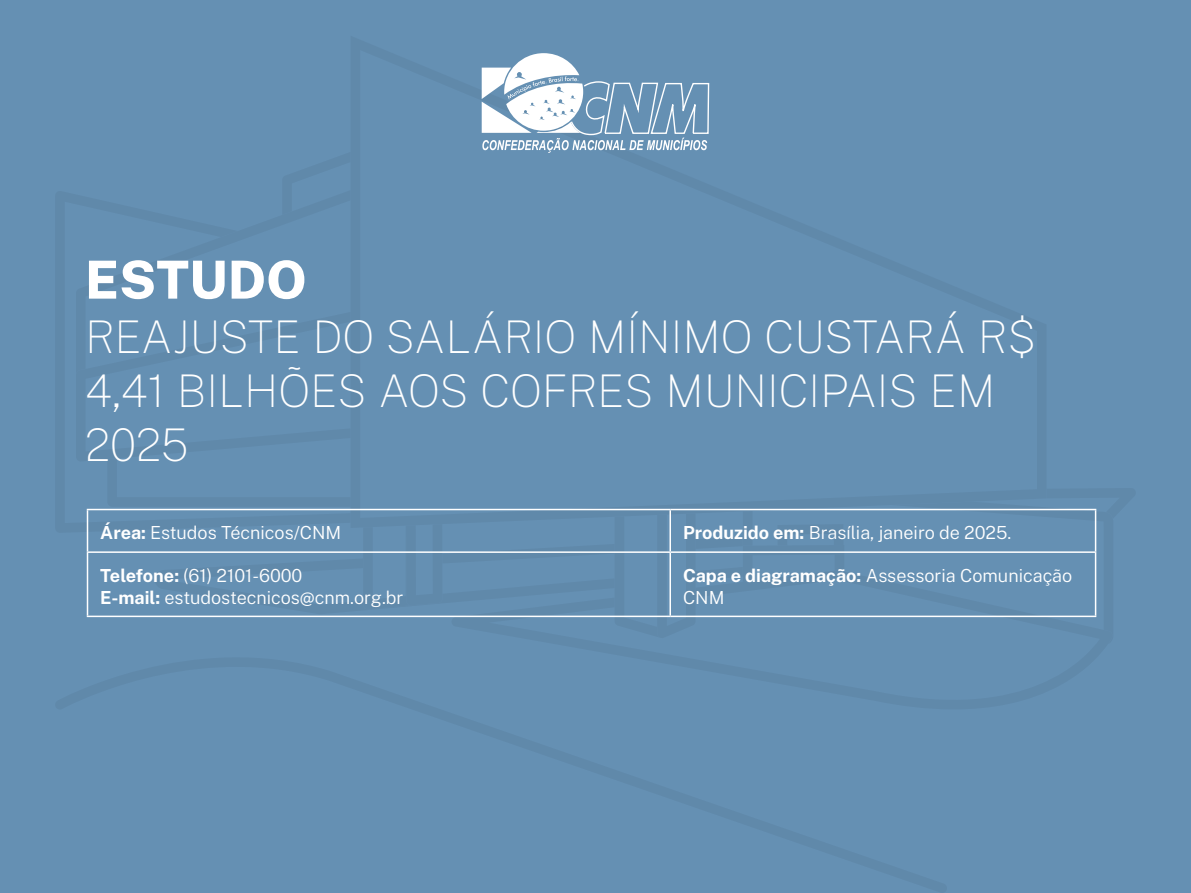
<style>
.page{position:relative;width:1191px;height:893px;background:#fff}
.page>*{position:absolute;margin:0;border:0;box-sizing:border-box;transform-origin:0 0}
.t1{font:800 52.5px "Public Sans";color:#fff}
.t2{font:100 45px/54px "Public Sans";color:#fff}
.t3{font:300 18px/21.6px "Public Sans";color:#fff}
.s1{font-weight:700}
</style>
<div class="page">
<div style="left:0;top:1px;width:1191px;height:892px;background:#6590b3"></div>
<svg style="left:1046px;top:508px;width:51px;height:62px"></svg>
<svg style="left:844px;top:570px;width:253px;height:48px"></svg>
<svg style="left:86px;top:508px;width:758px;height:110px"></svg>
<svg style="left:350px;top:67px;width:696px;height:461px"></svg>
<svg style="left:482px;top:53px;width:227px;height:100px"></svg>
<hr style="left:87px;top:509px;width:583px;height:1px;background:#fff">
<hr style="left:87px;top:510px;width:1px;height:41px;background:#fff">
<hr style="left:670px;top:509px;width:426px;height:1px;background:#fff">
<hr style="left:669px;top:510px;width:2px;height:41px;background:#fff">
<hr style="left:1094px;top:510px;width:2px;height:41px;background:#fff">
<hr style="left:87px;top:551px;width:583px;height:2px;background:#fff">
<hr style="left:87px;top:553px;width:1px;height:63px;background:#fff">
<hr style="left:670px;top:551px;width:426px;height:2px;background:#fff">
<hr style="left:669px;top:553px;width:2px;height:63px;background:#fff">
<hr style="left:1094px;top:553px;width:2px;height:63px;background:#fff">
<hr style="left:87px;top:616px;width:583px;height:1px;background:#fff">
<hr style="left:670px;top:616px;width:426px;height:1px;background:#fff">
<h1 class="t1" style="left:85px;top:240px;width:223px">ESTUDO</h1>
<h2 class="t2" style="left:85px;top:308px;width:952px">REAJUSTE DO SALÁRIO MÍNIMO CUSTARÁ R$<br>4,41 BILHÕES AOS COFRES MUNICIPAIS EM<br>2025</h2>
<p class="t3" style="left:100px;top:521px;width:242px"><span class="s1">Área:</span> Estudos Técnicos/CNM</p>
<p class="t3" style="left:683px;top:521px;width:330px"><span class="s1">Produzido em:</span> Brasília, janeiro de 2025.</p>
<p class="t3" style="left:100px;top:564px;width:305px"><span class="s1">Telefone:</span> (61) 2101-6000<br><span class="s1">E-mail:</span> estudostecnicos@cnm.org.br</p>
<p class="t3" style="left:683px;top:564px;width:391px"><span class="s1">Capa e diagramação:</span> Assessoria Comunicação<br>CNM</p>
</div>
